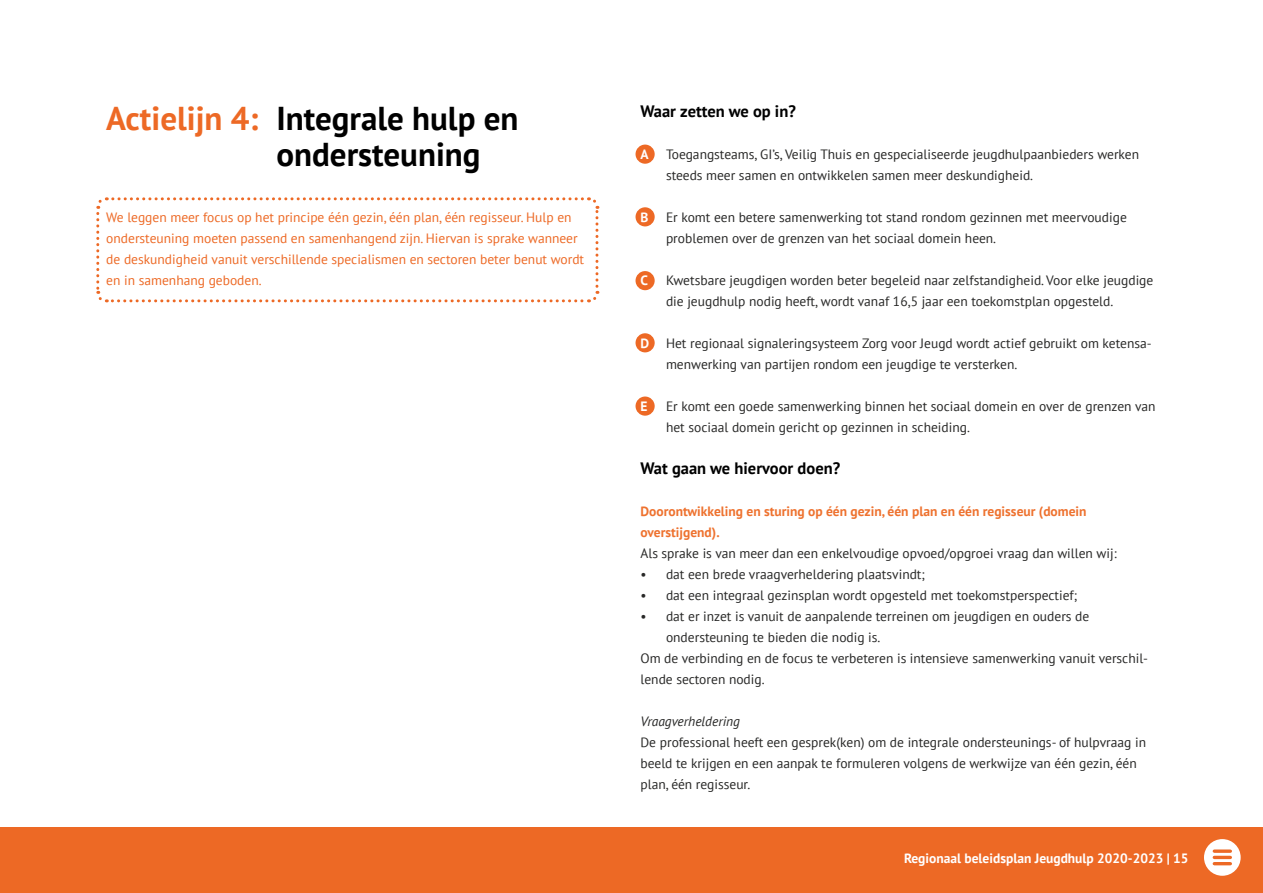
<style>
.page{position:relative;width:1263px;height:893px;background:#fff}
.page>*{position:absolute;margin:0;border:0;box-sizing:border-box;transform-origin:0 0}
.t1{font:700 33px/36px "PT Sans";color:#000}
.t2{font:700 16.5px "PT Sans";color:#000}
.t3{font:13.5px/21px "PT Sans";color:#282827}
.t4{font:13.5px/21px "PT Sans";color:#ed6925}
.t5{font:700 13.5px/21px "PT Sans";color:#ee722f}
.t6{font:700 13.5px "PT Sans";color:#fff}
.t7{font:italic 13.5px "PT Sans";color:#282827}
.s1{color:#ed6925}
.s2{font-weight:700;color:#fff}
</style>
<div class="page">
<div style="left:0;top:827px;width:1263px;height:66px;background:#ed6925"></div>
<div style="left:635px;top:145px;width:20px;height:19px;background:#ed6925;border-radius:50%"></div>
<div style="left:635px;top:207px;width:20px;height:19px;background:#ed6925;border-radius:50%"></div>
<div style="left:635px;top:271px;width:20px;height:19px;background:#ed6925;border-radius:50%"></div>
<div style="left:635px;top:333px;width:20px;height:19px;background:#ed6925;border-radius:50%"></div>
<div style="left:635px;top:396px;width:20px;height:20px;background:#ed6925;border-radius:50%"></div>
<svg style="left:96px;top:197px;width:504px;height:106px"></svg>
<svg style="left:1204px;top:839px;width:37px;height:37px"></svg>
<svg style="left:1214px;top:849px;width:16px;height:4px"></svg>
<hr style="left:1214px;top:856px;width:16px;height:3px;background:#ed6925">
<hr style="left:1214px;top:862px;width:16px;height:3px;background:#ed6925">
<h1 class="t1" style="left:276px;top:99px;width:244px;text-indent:-170px"><span class="s1">Actielijn 4:</span> Integrale hulp en ondersteuning</h1>
<p class="t4" style="left:106px;top:206px;width:479px">We leggen meer focus op het principe één gezin, één plan, één regisseur. Hulp en ondersteuning moeten passend en samenhangend zijn. Hiervan is sprake wanneer de deskundigheid vanuit verschillende specialismen en sectoren beter benut wordt en in samenhang geboden.</p>
<p class="t2" style="left:640px;top:100px;width:157px">Waar zetten we op in?</p>
<p class="t6" style="left:640px;top:145px;width:10px">A</p>
<p class="t3" style="left:666px;top:143px;width:475px">Toegangsteams, GI’s, Veilig Thuis en gespecialiseerde jeugdhulpaanbieders werken steeds meer samen en ontwikkelen samen meer deskundigheid.</p>
<p class="t6" style="left:640px;top:208px;width:9px">B</p>
<p class="t3" style="left:666px;top:206px;width:462px">Er komt een betere samenwerking tot stand rondom gezinnen met meervoudige problemen over de grenzen van het sociaal domein heen.</p>
<p class="t6" style="left:640px;top:271px;width:9px">C</p>
<p class="t3" style="left:666px;top:269px;width:489px">Kwetsbare jeugdigen worden beter begeleid naar zelfstandigheid. Voor elke jeugdige die jeugdhulp nodig heeft, wordt vanaf 16,5 jaar een toekomstplan opgesteld.</p>
<p class="t3" style="left:666px;top:332px;width:487px;text-indent:-26px"><span class="s2">D</span> Het regionaal signaleringsysteem Zorg voor Jeugd wordt actief gebruikt om ketensa&shy;menwerking van partijen rondom een jeugdige te versterken.</p>
<p class="t6" style="left:640px;top:397px;width:9px">E</p>
<p class="t3" style="left:666px;top:395px;width:491px">Er komt een goede samenwerking binnen het sociaal domein en over de grenzen van het sociaal domein gericht op gezinnen in scheiding.</p>
<p class="t2" style="left:640px;top:457px;width:201px">Wat gaan we hiervoor doen?</p>
<p class="t5" style="left:640px;top:501px;width:448px">Doorontwikkeling en sturing op één gezin, één plan en één regisseur (domein overstijgend).</p>
<p class="t3" style="left:640px;top:542px;width:478px">Als sprake is van meer dan een enkelvoudige opvoed/opgroei vraag dan willen wij:</p>
<p class="t3" style="left:640px;top:563px;width:286px">• dat een brede vraagverheldering plaatsvindt;</p>
<p class="t3" style="left:640px;top:584px;width:438px">• dat een integraal gezinsplan wordt opgesteld met toekomstperspectief;</p>
<p class="t3" style="left:640px;top:605px;width:450px">• dat er inzet is vanuit de aanpalende terreinen om jeugdigen en ouders de</p>
<p class="t3" style="left:666px;top:626px;width:216px">ondersteuning te bieden die nodig is.</p>
<p class="t3" style="left:640px;top:647px;width:509px">Om de verbinding en de focus te verbeteren is intensieve samenwerking vanuit verschil-</p>
<p class="t3" style="left:640px;top:668px;width:126px">lende sectoren nodig.</p>
<p class="t7" style="left:640px;top:713px;width:101px">Vraagverheldering</p>
<p class="t3" style="left:640px;top:732px;width:507px">De professional heeft een gesprek(ken) om de integrale ondersteunings- of hulpvraag in beeld te krijgen en een aanpak te formuleren volgens de werkwijze van één gezin, één plan, één regisseur.</p>
<p class="t6" style="left:904px;top:849px;width:286px">Regionaal beleidsplan Jeugdhulp 2020-2023 | 15</p>
</div>
